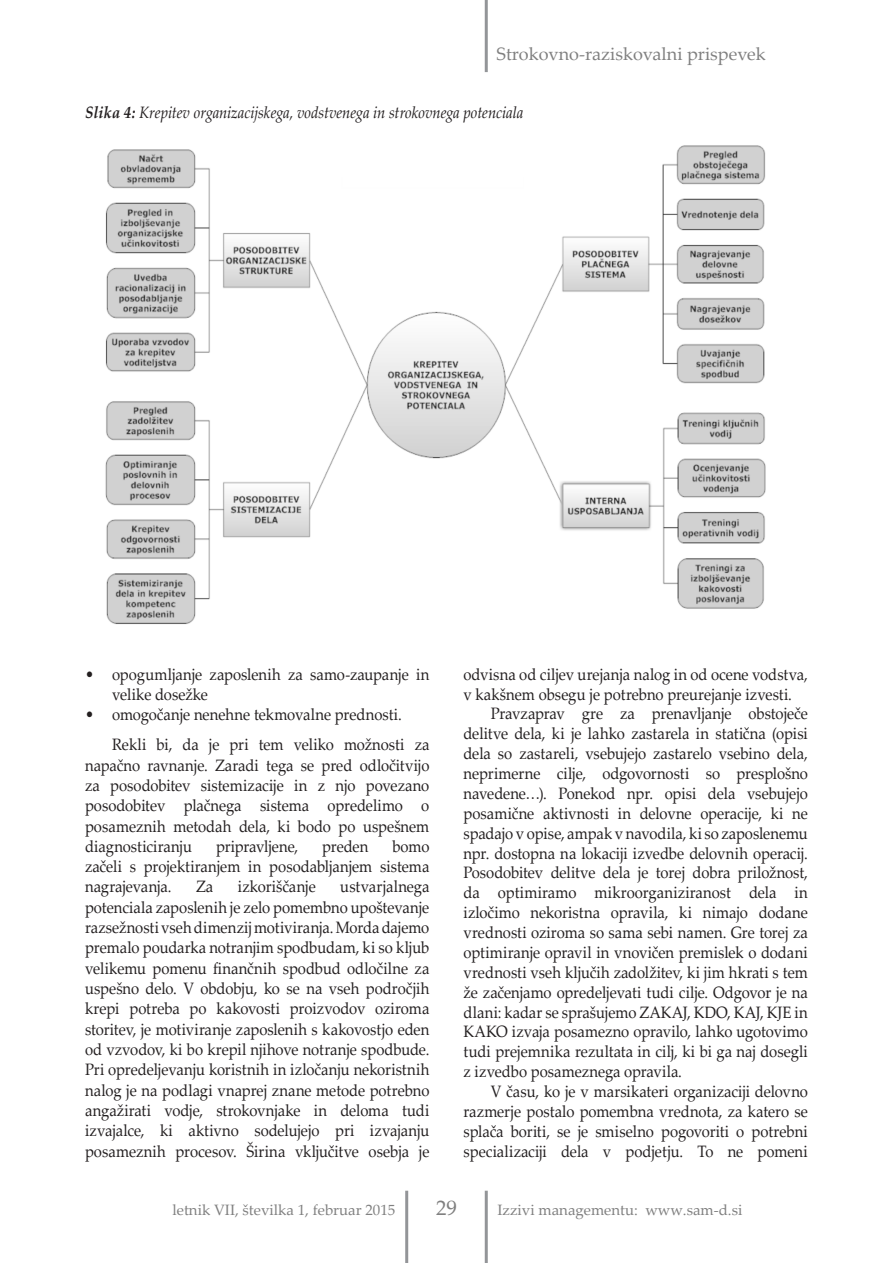
<style>
.page{position:relative;width:893px;height:1263px;background:#fff}
.page>*{position:absolute;margin:0;border:0;box-sizing:border-box;transform-origin:0 0}
.t1{font:21px "Palatino Linotype";color:#808080}
.t2{font:18px "Palatino Linotype";color:#808080}
.Navaden{font:16.5px/19.8px "Palatino Linotype";color:#231f20;text-align:justify;scale:.9 1}
.Navaden_Crtica{font:16.5px/20.2px "Palatino Linotype";color:#231f20;scale:.9 1}
.t3{font:italic 16.5px "Palatino Linotype";letter-spacing:-.005em;color:#231f20;scale:.9 1}
.t4{font:15px "Palatino Linotype";color:#808080}
.s1{font-weight:700}
</style>
<div class="page">
<hr style="left:485px;top:1191px;width:3px;height:72px;background:#939598">
<hr style="left:405px;top:1191px;width:3px;height:72px;background:#939598">
<hr style="left:485px;top:0;width:3px;height:72px;background:#939598">
<img style="left:105px;top:145px;width:661px;height:479px">
<p class="t2" style="left:497px;top:41px;width:271px">Strokovno-raziskovalni prispevek</p>
<p class="t3" style="left:85px;top:101px;width:489px"><span class="s1">Slika 4:</span> Krepitev organizacijskega, vodstvenega in strokovnega potenciala</p>
<p class="Navaden_Crtica" style="left:112px;top:663px;width:354px;text-indent:-27px">• opogumljanje zaposlenih za samo-zaupanje in velike dosežke</p>
<p class="Navaden_Crtica" style="left:85px;top:704px;width:353px">• omogočanje nenehne tekmovalne prednosti.</p>
<p class="Navaden" style="left:85px;top:734px;width:384px;line-height:20.2px;text-indent:27px">Rekli bi, da je pri tem veliko možnosti za napačno ravnanje. Zaradi tega se pred odločitvijo za posodobitev sistemizacije in z njo povezano posodobitev plačnega sistema opredelimo o posameznih metodah dela, ki bodo po uspešnem diagnosticiranju</p>
<p class="Navaden" style="left:85px;top:835px;width:384px;line-height:20.2px;text-indent:307px">bomo začeli s projektiranjem in posodabljanjem sistema nagrajevanja.</p>
<p class="Navaden" style="left:216px;top:836px;width:93px">pripravljene,</p>
<p class="Navaden" style="left:322px;top:836px;width:53px">preden</p>
<p class="Navaden" style="left:196px;top:876px;width:21px">Za</p>
<p class="Navaden" style="left:238px;top:876px;width:88px">izkoriščanje</p>
<p class="Navaden" style="left:85px;top:876px;width:384px;line-height:20.2px;text-indent:255px">ustvarjalnega potenciala zaposlenih je zelo pomembno upoštevanje razsežnosti vseh dimenzij motiviranja. Morda dajemo premalo poudarka notranjim spodbudam, ki so kljub velikemu pomenu finančnih spodbud odločilne za uspešno delo. V obdobju, ko se na vseh področjih krepi potreba po kakovosti proizvodov oziroma storitev, je motiviranje zaposlenih s kakovostjo eden od vzvodov, ki bo krepil njihove notranje spodbude.<br>Pri opredeljevanju koristnih in izločanju nekoristnih nalog je na podlagi vnaprej znane metode potrebno angažirati vodje, strokovnjake in deloma tudi izvajalce, ki aktivno sodelujejo pri izvajanju posameznih procesov. Širina vključitve osebja je</p>
<p class="Navaden" style="left:463px;top:663px;width:384px">odvisna od ciljev urejanja nalog in od ocene vodstva, v kakšnem obsegu je potrebno preurejanje izvesti.</p>
<p class="Navaden" style="left:463px;top:703px;width:384px;text-indent:27px">Pravzaprav gre za prenavljanje obstoječe delitve dela, ki je lahko zastarela in statična (opisi dela so zastareli, vsebujejo zastarelo vsebino dela, neprimerne cilje, odgovornosti so presplošno navedene…). Ponekod npr. opisi dela vsebujejo posamične aktivnosti in delovne operacije, ki ne spadajo v opise, ampak v navodila, ki so zaposlenemu npr. dostopna na lokaciji izvedbe delovnih operacij.<br>Posodobitev delitve dela je torej dobra priložnost, da optimiramo mikroorganiziranost dela in izločimo nekoristna opravila, ki nimajo dodane vrednosti oziroma so sama sebi namen. Gre torej za optimiranje opravil in vnovičen premislek o dodani vrednosti vseh ključih zadolžitev, ki jim hkrati s tem že začenjamo opredeljevati tudi cilje. Odgovor je na dlani: kadar se sprašujemo ZAKAJ, KDO, KAJ, KJE in KAKO izvaja posamezno opravilo, lahko ugotovimo tudi prejemnika rezultata in cilj, ki bi ga naj dosegli z izvedbo posameznega opravila.</p>
<p class="Navaden" style="left:463px;top:1081px;width:384px;text-indent:27px">V času, ko je v marsikateri organizaciji delovno razmerje postalo pomembna vrednota, za katero se splača boriti, se je smiselno pogovoriti o potrebni specializaciji dela v podjetju. To ne pomeni</p>
<p class="t4" style="left:173px;top:1199px;width:224px">letnik VII, številka 1, februar 2015</p>
<p class="t1" style="left:436px;top:1192px;width:22px">29</p>
<p class="t4" style="left:497px;top:1199px;width:246px">Izzivi managementu: www.sam-d.si</p>
</div>
